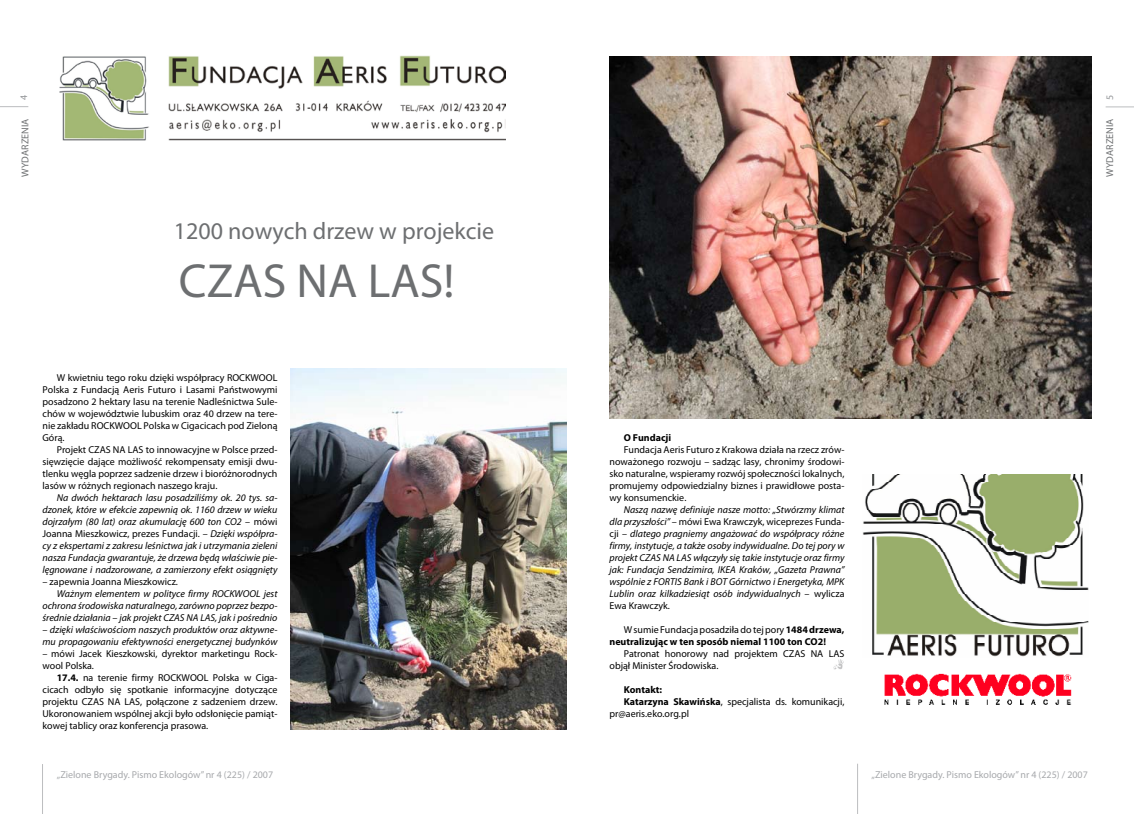
<style>
.page{position:relative;width:1134px;height:814px;background:#fff}
.page>*{position:absolute;margin:0;border:0;box-sizing:border-box;transform-origin:0 0}
.t1{font:48px "Myriad Pro";color:#6d6f71}
.t2{font:24px "Myriad Pro";color:#6d6f71}
.t3{font:10px/12px "Myriad Pro";color:#000;text-align:justify}
.t4{font:italic 10px/12px "Myriad Pro";color:#000;text-align:justify}
.t5{font:700 10px/12px "Myriad Pro";color:#000}
.t6{font:10px "Myriad Pro";color:#a7a9ac}
.t7{font:10px "Myriad Pro";color:#6d6f71}
.s1{font-style:normal}
.s2{font-style:italic}
.s3{font-weight:700}
.s4{font-weight:400}
</style>
<div class="page">
<svg style="left:0;top:106px;width:28px;height:1px"></svg>
<hr style="left:42px;top:764px;width:1px;height:50px;background:#bcbdbf">
<svg style="left:1106px;top:107px;width:28px;height:1px"></svg>
<hr style="left:857px;top:763px;width:1px;height:51px;background:#bcbdbf">
<img style="left:60px;top:56px;width:445px;height:85px">
<img style="left:291px;top:369px;width:276px;height:361px">
<img style="left:863px;top:475px;width:225px;height:182px">
<img style="left:884px;top:673px;width:188px;height:32px">
<img style="left:609px;top:57px;width:482px;height:361px">
<svg style="left:833px;top:659px;width:10px;height:10px"></svg>
<p class="t7" style="left:19px;top:176px;width:59px;rotate:-90deg">WYDARZENIA</p>
<p class="t7" style="left:1103px;top:176px;width:59px;rotate:-90deg">WYDARZENIA</p>
<h2 class="t2" style="left:174px;top:216px;width:322px">1200 nowych drzew w projekcie</h2>
<h1 class="t1" style="left:179px;top:251px;width:277px">CZAS NA LAS!</h1>
<p class="t3" style="left:43px;top:371px;width:236px;text-indent:14px">W kwietniu tego roku dzięki współpracy ROCKWOOL Polska z Fundacją Aeris Futuro i Lasami Państwowymi posadzono 2 hektary lasu na terenie Nadleśnictwa Sule&shy;chów w województwie lubuskim oraz 40 drzew na tere&shy;nie zakładu ROCKWOOL Polska w Cigacicach pod Zieloną Górą.</p>
<p class="t3" style="left:43px;top:443px;width:236px;text-indent:14px">Projekt CZAS NA LAS to innowacyjne w Polsce przed&shy;sięwzięcie dające możliwość rekompensaty emisji dwu&shy;tlenku węgla poprzez sadzenie drzew i bioróżnorodnych lasów w różnych regionach naszego kraju.</p>
<p class="t4" style="left:43px;top:491px;width:236px;text-indent:14px">Na dwóch hektarach lasu posadziliśmy ok. 20 tys. sa&shy;dzonek, które w efekcie zapewnią ok. 1160 drzew w wieku dojrzałym (80 lat) oraz akumulację 600 ton CO2 <span class="s1">– mówi Joanna Mieszkowicz, prezes Fundacji. –</span> Dzięki współpra&shy;cy z ekspertami z zakresu leśnictwa jak i utrzymania zieleni nasza Fundacja gwarantuje, że drzewa będą właściwie pie&shy;lęgnowane i nadzorowane, a zamierzony efekt osiągnięty</p>
<p class="t3" style="left:43px;top:575px;width:137px"><span class="s2">–</span> zapewnia Joanna Mieszkowicz.</p>
<p class="t4" style="left:57px;top:587px;width:222px">Ważnym elementem w polityce firmy ROCKWOOL jest</p>
<p class="t4" style="left:43px;top:599px;width:236px">ochrona środowiska naturalnego, zarówno poprzez bezpo-</p>
<p class="t4" style="left:43px;top:611px;width:236px">średnie działania – jak projekt CZAS NA LAS, jak i pośrednio</p>
<p class="t4" style="left:43px;top:623px;width:236px">– dzięki właściwościom naszych produktów oraz aktywne&shy;mu propagowaniu efektywności energetycznej budynków</p>
<p class="t3" style="left:43px;top:647px;width:236px"><span class="s2">–</span> mówi Jacek Kieszkowski, dyrektor marketingu Rock&shy;wool Polska.</p>
<p class="t3" style="left:43px;top:671px;width:236px;text-indent:14px"><span class="s3">17.4.</span> na terenie firmy ROCKWOOL Polska w Ciga&shy;cicach odbyło się spotkanie informacyjne dotyczące projektu CZAS NA LAS, połączone z sadzeniem drzew.<br>Ukoronowaniem wspólnej akcji było odsłonięcie pamiąt&shy;kowej tablicy oraz konferencja prasowa.</p>
<p class="t5" style="left:624px;top:431px;width:49px">O Fundacji</p>
<p class="t3" style="left:609px;top:443px;width:236px;text-indent:14px">Fundacja Aeris Futuro z Krakowa działa na rzecz zrów&shy;noważonego rozwoju – sadząc lasy, chronimy środowi&shy;sko naturalne, wspieramy rozwój społeczności lokalnych, promujemy odpowiedzialny biznes i prawidłowe posta&shy;wy konsumenckie.</p>
<p class="t4" style="left:609px;top:503px;width:236px;text-indent:14px">Naszą nazwę definiuje nasze motto: „Stwórzmy klimat dla przyszłości” – <span class="s1">mówi Ewa Krawczyk, wiceprezes Funda&shy;cji –</span> dlatego pragniemy angażować do współpracy różne firmy, instytucje, a także osoby indywidualne. Do tej pory w projekt CZAS NA LAS włączyły się takie instytucje oraz firmy jak: Fundacja Sendzimira, IKEA Kraków, „Gazeta Prawna” wspólnie z FORTIS Bank i BOT Górnictwo i Energetyka, MPK Lublin oraz kilkadziesiąt osób indywidualnych – <span class="s1">wylicza Ewa Krawczyk.</span></p>
<p class="t5" style="left:609px;top:623px;width:236px;text-indent:14px"><span class="s4">W sumie Fundacja posadziła do tej pory</span> 1484 drzewa, neutralizując w ten sposób niemal 1100 ton CO2!</p>
<p class="t3" style="left:609px;top:647px;width:236px;text-indent:14px">Patronat honorowy nad projektem CZAS NA LAS objął Minister Środowiska.</p>
<p class="t5" style="left:624px;top:683px;width:40px">Kontakt:</p>
<p class="t3" style="left:624px;top:695px;width:222px"><span class="s3">Katarzyna Skawińska</span>, specjalista ds. komunikacji,</p>
<p class="t3" style="left:609px;top:707px;width:81px">pr@aeris.eko.org.pl</p>
<p class="t6" style="left:57px;top:768px;width:218px">„Zielone Brygady. Pismo Ekologów” nr 4 (225) / 2007</p>
<p class="t6" style="left:871px;top:768px;width:218px">„Zielone Brygady. Pismo Ekologów” nr 4 (225) / 2007</p>
</div>
